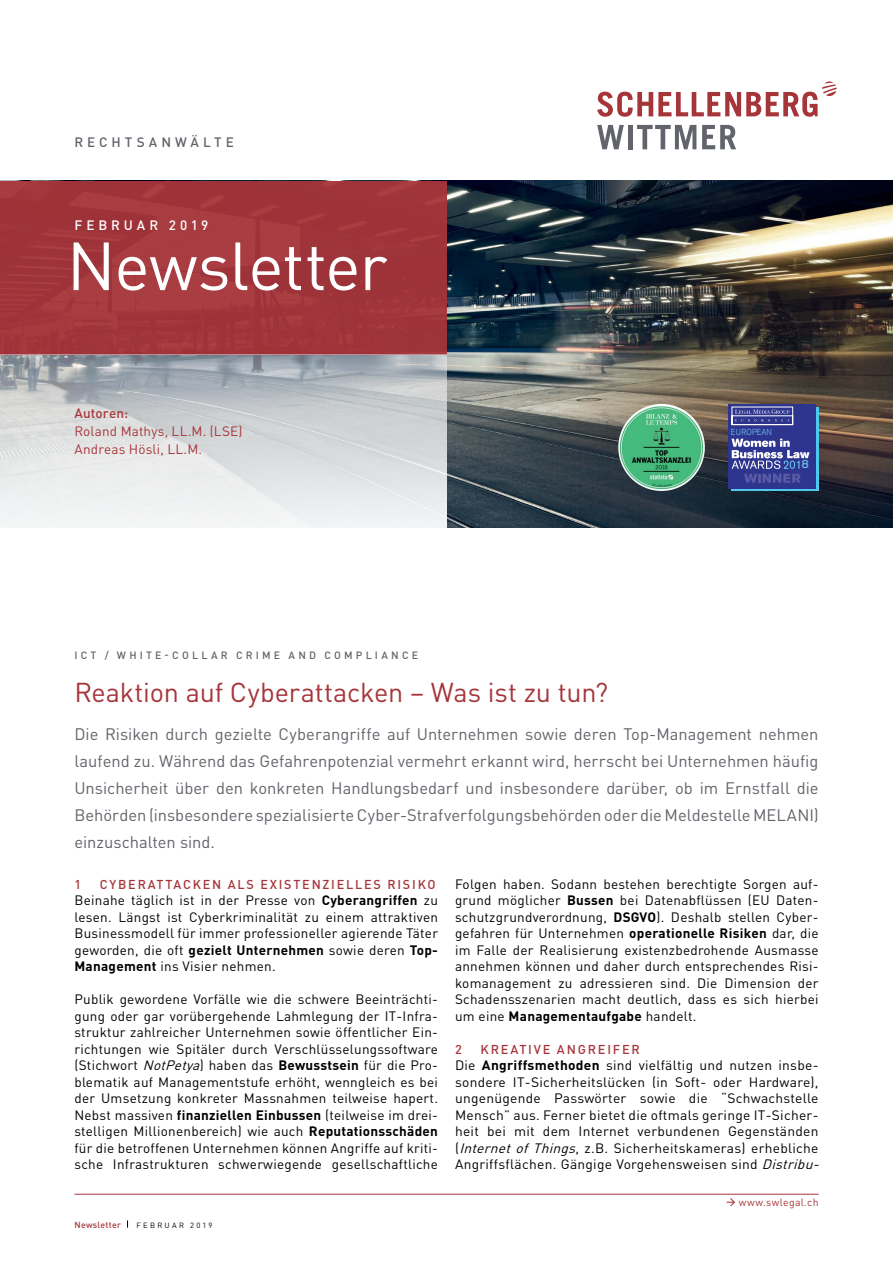
<style>
.page{position:relative;width:893px;height:1263px;background:#fff}
.page>*{position:absolute;margin:0;border:0;box-sizing:border-box;transform-origin:0 0}
.t1{font:66.9px "DIN";letter-spacing:-.02em;color:#fff}
.t2{font:27px "DIN";letter-spacing:-.005em;color:#a6353a}
.t3{font:16.5px/27px "DIN";color:#61646a;text-align:justify}
.t4{font:13.5px/16.5px "DIN";letter-spacing:.02em;color:#000;text-align:justify}
.t5{font:13.5px/18px "DIN";letter-spacing:.015em;color:#a6353a}
.t6{font:500 13.5px "DIN";letter-spacing:.3em;color:#61646a}
.t7{font:500 13.5px "DIN";letter-spacing:.285em;color:#fff}
.t8{font:500 13.5px "DIN";letter-spacing:.01em;color:#a6353a}
.t9{font:500 12.75px "DIN";letter-spacing:.14em;color:#a6353a}
.t10{font:11.85px "Akzidenz Grotesk BE";color:#73cff3;scale:1.08 1}
.t11{font:500 10.5px "DIN";letter-spacing:.305em;color:#61646a}
.t12{font:10.5px "DIN";letter-spacing:.025em;color:#a6353a}
.t13{font:500 8.85px "DIN";letter-spacing:.025em;color:#a6353a}
.t14{font:300 8.7px "Akzidenz Grotesk BE";letter-spacing:.02em;color:#73cff3;scale:.88 1}
.t15{font:7.5px "DIN";color:#000}
.s1{font-weight:700}
.s2{font-style:italic}
</style>
<div class="page">
<img style="left:446px;top:181px;width:447px;height:347px">
<div style="left:0;top:181px;width:446px;height:173px;background:#9e343a"></div>
<svg style="left:0;top:354px;width:446px;height:174px"></svg>
<svg style="left:597px;top:125px;width:27px;height:24px"></svg>
<div style="left:628px;top:125px;width:5px;height:24px;background:#61646a"></div>
<svg style="left:637px;top:125px;width:59px;height:24px"></svg>
<svg style="left:702px;top:125px;width:34px;height:24px"></svg>
<svg style="left:597px;top:82px;width:240px;height:35px"></svg>
<hr style="left:74px;top:1194px;width:745px;height:1px;background:#a6353a">
<img style="left:618px;top:404px;width:87px;height:87px;border-radius:43px">
<div style="left:731px;top:407px;width:88px;height:84px;background:linear-gradient(to right,#4dc8f0,#4dc8f0)"></div>
<div style="left:728px;top:404px;width:88px;height:84px;background:#2e358f"></div>
<svg style="left:732px;top:407px;width:61px;height:18px"></svg>
<svg style="left:731px;top:439px;width:78px;height:44px"></svg>
<p class="t6" style="left:74px;top:133px;width:161px">RECHTSANWÄLTE</p>
<p class="t7" style="left:74px;top:216px;width:135px">FEBRUAR 2019</p>
<h1 class="t1" style="left:67px;top:220px;width:322px">Newsletter</h1>
<p class="t8" style="left:74px;top:404px;width:55px">Autoren:</p>
<p class="t5" style="left:74px;top:421px;width:170px">Roland Mathys, LL.M. (LSE)<br>Andreas Hösli, LL.M.</p>
<p class="t11" style="left:74px;top:648px;width:345px">ICT / WHITE-COLLAR CRIME AND COMPLIANCE</p>
<p class="t14" style="left:731px;top:427px;width:48px">EUROPEAN</p>
<p class="t10" style="left:801px;top:457px;width:8px">8</p>
<h2 class="t2" style="left:74px;top:673px;width:535px">Reaktion auf Cyberattacken – Was ist zu tun?</h2>
<p class="t3" style="left:74px;top:719px;width:746px">Die Risiken durch gezielte Cyberangriffe auf Unternehmen sowie deren Top-Management nehmen laufend zu. Während das Gefahrenpotenzial vermehrt erkannt wird, herrscht bei Unternehmen häufig Unsicherheit über den konkreten Handlungsbedarf und insbesondere darüber, ob im Ernstfall die Behörden (insbesondere spezialisierte Cyber-Strafverfolgungsbehörden oder die Meldestelle MELANI) einzuschalten sind.</p>
<p class="t9" style="left:74px;top:875px;width:8px">1</p>
<p class="t9" style="left:100px;top:875px;width:337px">CYBERATTACKEN ALS EXISTENZIELLES RISIKO</p>
<p class="t4" style="left:74px;top:891px;width:365px">Beinahe täglich ist in der Presse von <span class="s1">Cyberangriffen</span> zu lesen. Längst ist Cyberkriminalität zu einem attraktiven Businessmodell für immer professioneller agierende Täter geworden, die oft <span class="s1">gezielt Unternehmen</span> sowie deren <span class="s1">Top-Management</span> ins Visier nehmen.</p>
<p class="t4" style="left:74px;top:990px;width:365px">Publik gewordene Vorfälle wie die schwere Beeinträchti&shy;gung oder gar vorübergehende Lahmlegung der IT-Infra&shy;struktur zahlreicher Unternehmen sowie öffentlicher Ein&shy;richtungen wie Spitäler durch Verschlüsselungssoftware (Stichwort <span class="s2">NotPetya</span>) haben das <span class="s1">Bewusstsein</span> für die Pro&shy;blematik auf Managementstufe erhöht, wenngleich es bei der Umsetzung konkreter Massnahmen teilweise hapert.<br>Nebst massiven <span class="s1">finanziellen Einbussen</span> (teilweise im drei&shy;stelligen Millionenbereich) wie auch <span class="s1">Reputationsschäden </span>für die betroffenen Unternehmen können Angriffe auf kriti&shy;sche Infrastrukturen schwerwiegende gesellschaftliche</p>
<p class="t13" style="left:74px;top:1218px;width:48px">Newsletter</p>
<p class="t15" style="left:136px;top:1220px;width:15px">F ebruar</p>
<p class="t15" style="left:190px;top:1220px;width:24px">2019</p>
<p class="t4" style="left:455px;top:875px;width:365px">Folgen haben. Sodann bestehen berechtigte Sorgen auf&shy;grund möglicher <span class="s1">Bussen</span> bei Datenabflüssen (EU Daten&shy;schutzgrundverordnung, <span class="s1">DSGVO</span>). Deshalb stellen Cyber&shy;gefahren für Unternehmen <span class="s1">operationelle Risiken</span> dar, die im Falle der Realisierung existenzbedrohende Ausmasse annehmen können und daher durch entsprechendes Risi&shy;komanagement zu adressieren sind. Die Dimension der Schadensszenarien macht deutlich, dass es sich hierbei um eine <span class="s1">Managementaufgabe</span> handelt.</p>
<p class="t9" style="left:455px;top:1040px;width:8px">2</p>
<p class="t9" style="left:481px;top:1040px;width:161px">KREATIVE ANGREIFER</p>
<p class="t4" style="left:455px;top:1056px;width:370px;text-align:left">Die <span class="s1">Angriffsmethoden</span> sind vielfältig und nutzen insbe&shy;sondere IT-Sicherheitslücken (in Soft- oder Hardware), ungenügende Passwörter sowie die “Schwachstelle Mensch” aus. Ferner bietet die oftmals geringe IT-Sicher&shy;heit bei mit dem Internet verbundenen Gegenständen (<span class="s2">Internet of Things</span>, z.B. Sicherheitskameras) erhebliche Angriffsflächen. Gängige Vorgehensweisen sind <span class="s2">Distribu-</span></p>
<p class="t12" style="left:726px;top:1195px;width:94px">→ www.swlegal.ch</p>
</div>
